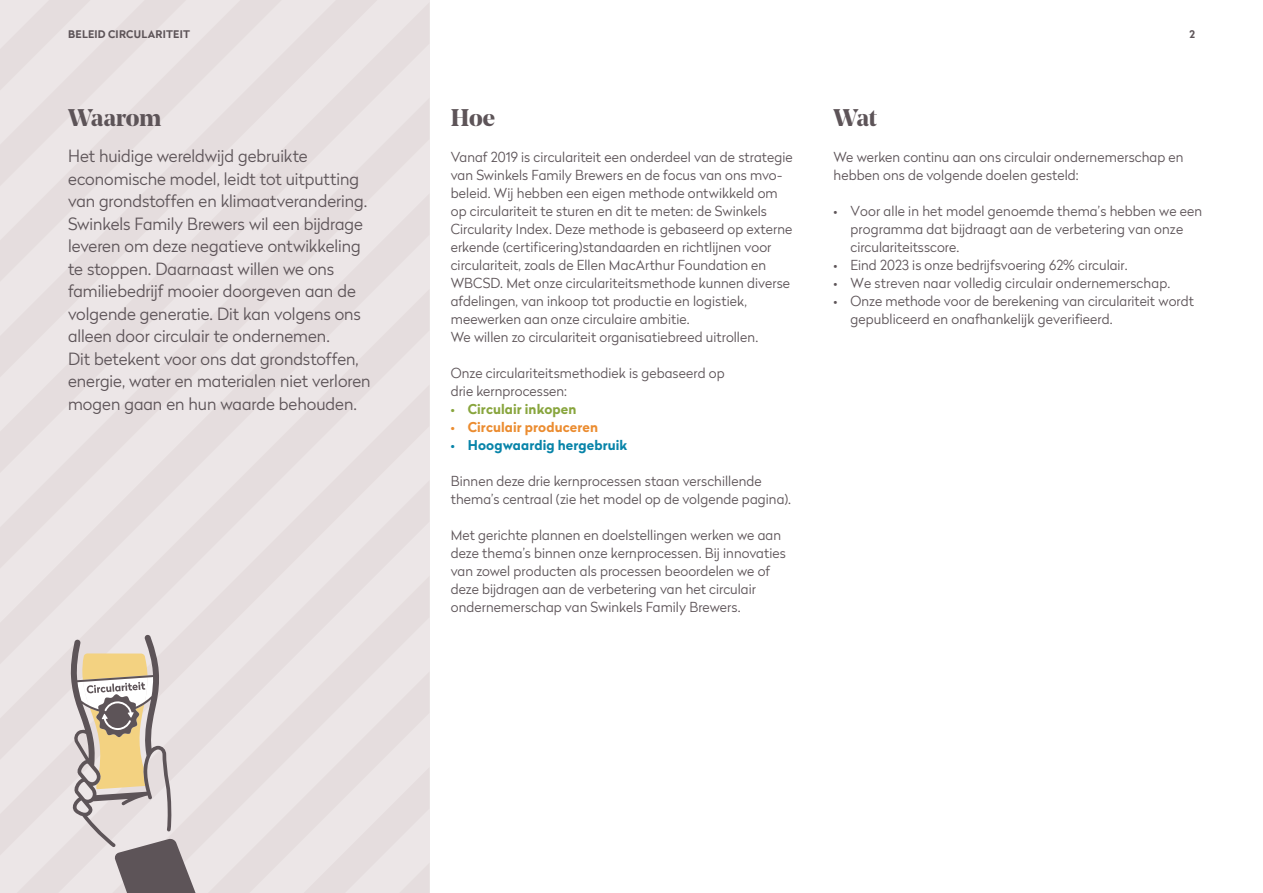
<style>
.page{position:relative;width:1263px;height:893px;background:#fff}
.page>*{position:absolute;margin:0;border:0;box-sizing:border-box;transform-origin:0 0}
.Heading_1{font:700 24px "Noe Display";letter-spacing:-.01em;color:#5d5458}
.Bodytekst_Intro{font:300 16.5px/22.5px "Radikal";color:#5d5458}
.Bodytekst{font:300 13.5px/18px "Radikal";letter-spacing:.005em;color:#5d5458}
.t1{font:700 13.5px "Radikal";letter-spacing:.01em;color:#0884a9}
.t2{font:700 13.5px "Radikal";letter-spacing:.01em;color:#eb8c30}
.t3{font:700 13.5px "Radikal";letter-spacing:.01em;color:#88a53d}
.Koptekst_Header_Pagi{font:700 10.5px "Radikal";letter-spacing:.025em;color:#5d5458}
</style>
<div class="page">
<svg style="left:390px;top:2px;width:39px;height:287px;background:#e8e2e3"></svg>
<svg style="left:0;top:289px;width:429px;height:484px;background:#e8e2e3"></svg>
<svg style="left:4px;top:480px;width:425px;height:413px;background:#e9e2e3"></svg>
<svg style="left:0;top:0;width:390px;height:390px;background:#e8e2e3"></svg>
<svg style="left:0;top:0;width:199px;height:199px;background:#e8e2e3"></svg>
<svg style="left:100px;top:576px;width:52px;height:58px;background:#e7e0e1"></svg>
<svg style="left:152px;top:524px;width:277px;height:369px;background:#e8e2e3"></svg>
<svg style="left:70px;top:634px;width:138px;height:259px;background:#ccc2ba"></svg>
<p class="Koptekst_Header_Pagi" style="left:68px;top:27px;width:123px">BELEID CIRCULARITEIT</p>
<p class="Koptekst_Header_Pagi" style="left:1189px;top:27px;width:7px">2</p>
<p class="Heading_1" style="left:68px;top:102px;width:95px">Waarom</p>
<p class="Bodytekst_Intro" style="left:68px;top:144px;width:304px">Het huidige wereldwijd gebruikte economische model, leidt tot uitputting van grondstoffen en klimaatverandering.<br>Swinkels Family Brewers wil een bijdrage leveren om deze negatieve ontwikkeling te stoppen. Daarnaast willen we ons familiebedrijf mooier doorgeven aan de volgende generatie. Dit kan volgens ons alleen door circulair te ondernemen.<br>Dit betekent voor ons dat grondstoffen, energie, water en materialen niet verloren mogen gaan en hun waarde behouden.</p>
<p class="Heading_1" style="left:451px;top:102px;width:46px">Hoe</p>
<p class="Bodytekst" style="left:451px;top:148px;width:343px">Vanaf 2019 is circulariteit een onderdeel van de strategie van Swinkels Family Brewers en de focus van ons mvo&shy;beleid. Wij hebben een eigen methode ontwikkeld om op circulariteit te sturen en dit te meten: de Swinkels Circularity Index. Deze methode is gebaseerd op externe erkende (certificering)standaarden en richtlijnen voor circulariteit, zoals de Ellen MacArthur Foundation en WBCSD. Met onze circulariteitsmethode kunnen diverse afdelingen, van inkoop tot productie en logistiek, meewerken aan onze circulaire ambitie.<br>We willen zo circulariteit organisatiebreed uitrollen.</p>
<p class="Bodytekst" style="left:451px;top:363px;width:275px">Onze circulariteitsmethodiek is gebaseerd op drie kernprocessen:</p>
<p class="t3" style="left:451px;top:399px;width:127px">• Circulair inkopen</p>
<p class="t2" style="left:451px;top:417px;width:149px">• Circulair produceren</p>
<p class="t1" style="left:451px;top:435px;width:178px">• Hoogwaardig hergebruik</p>
<p class="Bodytekst" style="left:451px;top:472px;width:342px">Binnen deze drie kernprocessen staan verschillende thema’s centraal (zie het model op de volgende pagina).</p>
<p class="Bodytekst" style="left:451px;top:526px;width:337px">Met gerichte plannen en doelstellingen werken we aan deze thema’s binnen onze kernprocessen. Bij innovaties van zowel producten als processen beoordelen we of deze bijdragen aan de verbetering van het circulair ondernemerschap van Swinkels Family Brewers.</p>
<p class="Heading_1" style="left:833px;top:102px;width:45px">Wat</p>
<p class="Bodytekst" style="left:833px;top:148px;width:352px">We werken continu aan ons circulair ondernemerschap en hebben ons de volgende doelen gesteld:</p>
<p class="Bodytekst" style="left:850px;top:202px;width:353px;text-indent:-17px">• Voor alle in het model genoemde thema’s hebben we een programma dat bijdraagt aan de verbetering van onze circulariteitsscore.</p>
<p class="Bodytekst" style="left:833px;top:256px;width:296px">• Eind 2023 is onze bedrijfsvoering 62% circulair.</p>
<p class="Bodytekst" style="left:833px;top:274px;width:338px">• We streven naar volledig circulair ondernemerschap.</p>
<p class="Bodytekst" style="left:850px;top:292px;width:345px;text-indent:-17px">• Onze methode voor de berekening van circulariteit wordt gepubliceerd en onafhankelijk geverifieerd.</p>
</div>
